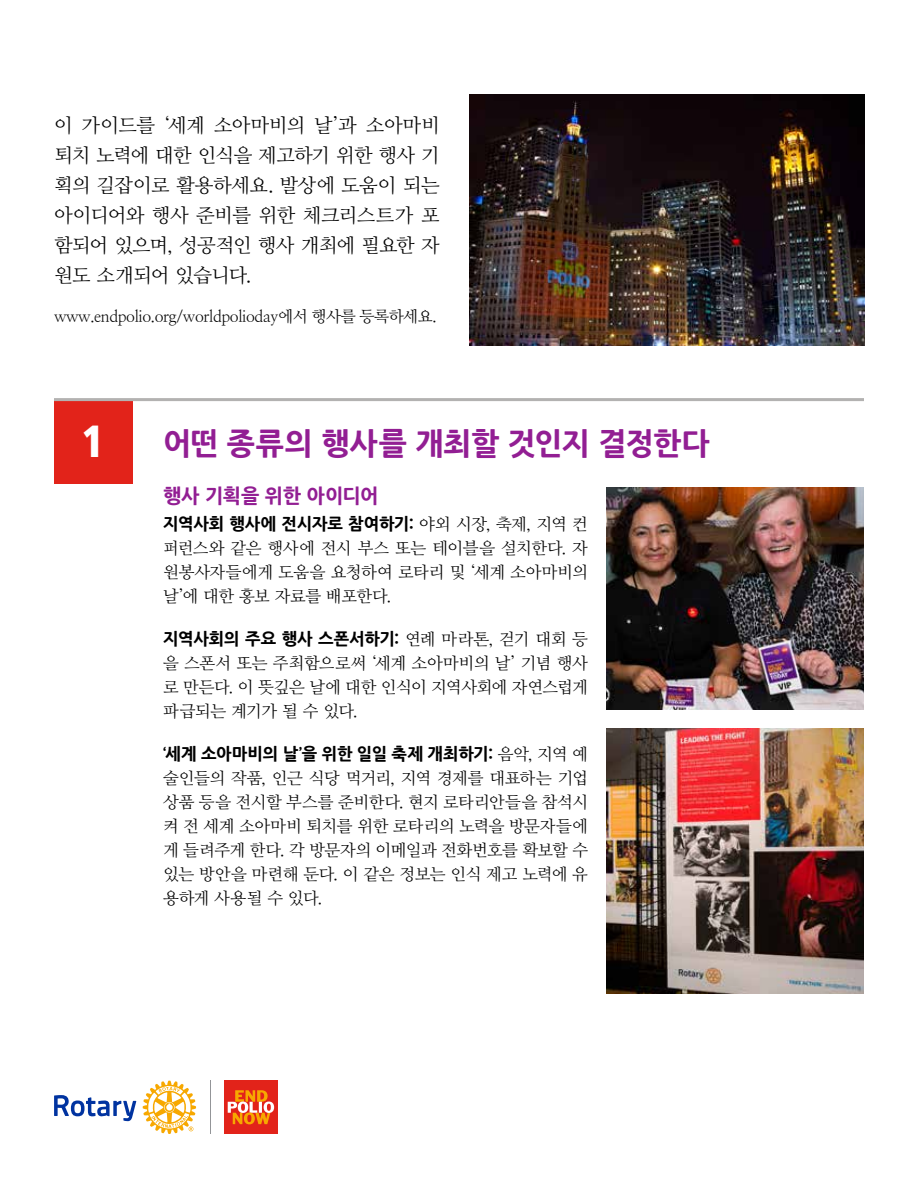
<style>
.page{position:relative;width:918px;height:1188px;background:#fff}
.page>*{position:absolute;margin:0;border:0;box-sizing:border-box;transform-origin:0 0}
.t1{font:900 condensed 45px "Frutiger LT Std";color:#fff}
.t2{font:700 30px "Nanum Gothic OTF Extra";letter-spacing:-.02em;color:#921e93}
.t3{font:19.5px/30px "Nanum Myeongjo OTF";letter-spacing:-.025em;color:#000;text-align:justify}
.t4{font:700 19.5px "Nanum Gothic OTF Extra";letter-spacing:-.02em;color:#921e93}
.t5{font:16.5px/24px "Nanum Myeongjo OTF";letter-spacing:-.02em;color:#000;text-align:justify}
.t6{font:700 16.5px "Nanum Gothic OTF Extra";letter-spacing:-.01em;color:#000}
.t7{font:15.75px "Nanum Myeongjo OTF";letter-spacing:-.025em;color:#000}
.s1{font-family:"Nanum Myeongjo OTF";font-weight:400}
</style>
<div class="page">
<svg style="left:54px;top:1095px;width:82px;height:26px"></svg>
<svg style="left:143px;top:1081px;width:53px;height:53px"></svg>
<div style="left:224px;top:1081px;width:54px;height:53px;background:#e2231a"></div>
<svg style="left:228px;top:1090px;width:46px;height:34px"></svg>
<hr style="left:210px;top:1081px;width:1px;height:53px;background:#939598">
<img style="left:470px;top:94px;width:394px;height:252px">
<div style="left:54px;top:399px;width:78px;height:85px;background:#e2231a"></div>
<hr style="left:54px;top:398px;width:810px;height:3px;background:#b3b2b1">
<img style="left:606px;top:487px;width:258px;height:222px">
<img style="left:606px;top:729px;width:258px;height:264px">
<p class="t3" style="left:54px;top:110px;width:387px">이 가이드를 ‘세계 소아마비의 날’과 소아마비 퇴치 노력에 대한 인식을 제고하기 위한 행사 기 획의 길잡이로 활용하세요. 발상에 도움이 되는 아이디어와 행사 준비를 위한 체크리스트가 포 함되어 있으며, 성공적인 행사 개최에 필요한 자 원도 소개되어 있습니다.</p>
<p class="t7" style="left:54px;top:307px;width:384px">www.endpolio.org/worldpolioday에서 행사를 등록하세요.</p>
<h1 class="t1" style="left:82px;top:415px;width:25px">1</h1>
<h2 class="t2" style="left:163px;top:425px;width:548px">어떤 종류의 행사를 개최할 것인지 결정한다</h2>
<p class="t4" style="left:163px;top:484px;width:217px">행사 기획을 위한 아이디어</p>
<p class="t6" style="left:163px;top:514px;width:426px">지역사회 행사에 전시자로 참여하기: <span class="s1">야외 시장, 축제, 지역 컨</span></p>
<p class="t5" style="left:163px;top:536px;width:426px">퍼런스와 같은 행사에 전시 부스 또는 테이블을 설치한다. 자 원봉사자들에게 도움을 요청하여 로타리 및 ‘세계 소아마비의 날’에 대한 홍보 자료를 배포한다.</p>
<p class="t6" style="left:163px;top:629px;width:426px">지역사회의 주요 행사 스폰서하기: <span class="s1">연례 마라톤, 걷기 대회 등</span></p>
<p class="t5" style="left:163px;top:651px;width:426px">을 스폰서 또는 주최함으로써 ‘세계 소아마비의 날’ 기념 행사 로 만든다. 이 뜻깊은 날에 대한 인식이 지역사회에 자연스럽게 파급되는 계기가 될 수 있다.</p>
<p class="t6" style="left:163px;top:744px;width:426px">‘세계 소아마비의 날’을 위한 일일 축제 개최하기: <span class="s1">음악, 지역 예</span></p>
<p class="t5" style="left:163px;top:766px;width:426px">술인들의 작품, 인근 식당 먹거리, 지역 경제를 대표하는 기업 상품 등을 전시할 부스를 준비한다. 현지 로타리안들을 참석시 켜 전 세계 소아마비 퇴치를 위한 로타리의 노력을 방문자들에 게 들려주게 한다. 각 방문자의 이메일과 전화번호를 확보할 수 있는 방안을 마련해 둔다. 이 같은 정보는 인식 제고 노력에 유 용하게 사용될 수 있다.</p>
</div>
